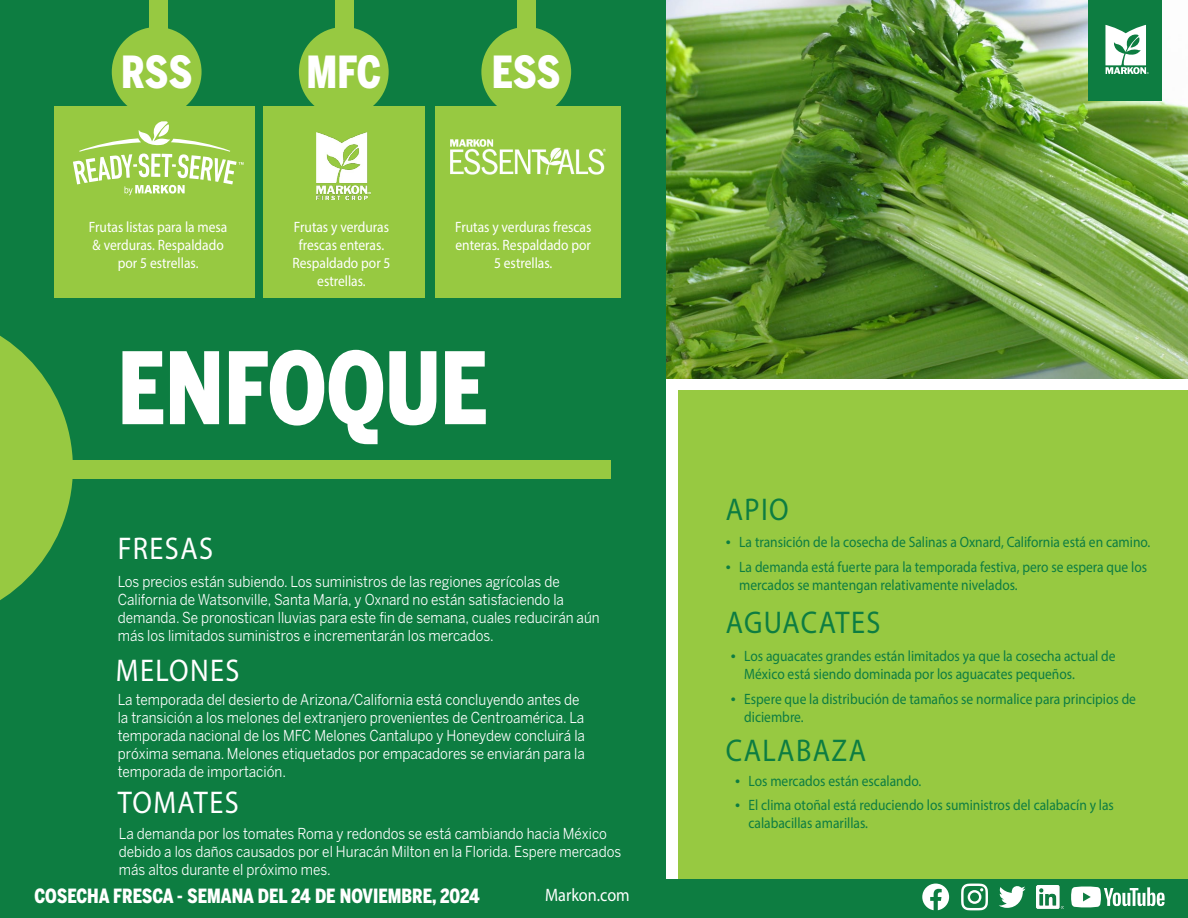
<style>
.page{position:relative;width:1188px;height:918px;background:#fff}
.page>*{position:absolute;margin:0;border:0;box-sizing:border-box;transform-origin:0 0}
.t1{font:900 98.7px "Benton Sans Cond";color:#fff;scale:.9 1}
.t2{font:900 43.95px "Benton Sans Cond";letter-spacing:-.01em;color:#fff;scale:.9 1}
.t3{font:31.5px "Myriad Pro";letter-spacing:.05em;color:#0d7d41;scale:.9 1}
.t4{font:31.5px "Myriad Pro";letter-spacing:.05em;color:#fff;scale:.9 1}
.t5{font:900 19.5px "Benton Sans Cond";color:#fff;scale:.9 1}
.t6{font:18px "Myriad Pro";color:#fff;scale:.9 1}
.t7{font:15px/18px "Benton Sans";color:#fff;scale:.9 1}
.t8{font:15px/18px "Myriad Pro";color:#0d7d41;scale:.9 1}
.t9{font:15px/18px "Myriad Pro";color:#fff;text-align:center;scale:.9 1}
.s1{font-size:18px}
</style>
<div class="page">
<img style="left:665px;top:0;width:523px;height:379px">
<div style="left:0;top:0;width:665px;height:918px;background:#0d7d41"></div>
<div style="left:1089px;top:0;width:73px;height:100px;background:#0d7d41"></div>
<svg style="left:0;top:335px;width:73px;height:265px"></svg>
<div style="left:0;top:461px;width:610px;height:18px;background:#97c941"></div>
<div style="left:678px;top:390px;width:510px;height:528px;background:#97c941"></div>
<div style="left:0;top:879px;width:1188px;height:39px;background:#0d7d41"></div>
<svg style="left:922px;top:884px;width:27px;height:26px"></svg>
<svg style="left:961px;top:884px;width:27px;height:26px"></svg>
<svg style="left:999px;top:886px;width:27px;height:22px"></svg>
<img style="left:1036px;top:886px;width:27px;height:22px">
<svg style="left:1071px;top:887px;width:94px;height:20px"></svg>
<svg style="left:1105px;top:25px;width:44px;height:48px"></svg>
<div style="left:149px;top:0;width:18px;height:39px;background:#97c941"></div>
<div style="left:335px;top:0;width:18px;height:39px;background:#97c941"></div>
<div style="left:517px;top:0;width:18px;height:39px;background:#97c941"></div>
<div style="left:112px;top:27px;width:90px;height:90px;background:#97c941;border-radius:50%"></div>
<div style="left:299px;top:27px;width:90px;height:90px;background:#97c941;border-radius:50%"></div>
<div style="left:481px;top:27px;width:90px;height:90px;background:#97c941;border-radius:50%"></div>
<div style="left:54px;top:106px;width:201px;height:191px;background:#97c941"></div>
<div style="left:263px;top:106px;width:162px;height:191px;background:#97c941"></div>
<div style="left:435px;top:106px;width:186px;height:191px;background:#97c941"></div>
<svg style="left:73px;top:121px;width:171px;height:74px"></svg>
<img style="left:317px;top:132px;width:54px;height:68px">
<img style="left:450px;top:140px;width:155px;height:35px">
<h2 class="t2" style="left:121px;top:46px;width:81px">RSS</h2>
<h2 class="t2" style="left:307px;top:46px;width:84px">MFC</h2>
<h2 class="t2" style="left:492px;top:46px;width:78px">ESS</h2>
<p class="t9" style="left:89px;top:218px;width:155px">Frutas listas para la mesa &amp; verduras. Respaldado por 5 estrellas.</p>
<p class="t9" style="left:292px;top:218px;width:111px">Frutas y verduras frescas enteras.<br>Respaldado por 5 estrellas.</p>
<p class="t9" style="left:455px;top:218px;width:153px">Frutas y verduras frescas enteras. Respaldado por<br>5 estrellas.</p>
<h1 class="t1" style="left:118px;top:330px;width:413px">ENFOQUE</h1>
<h3 class="t4" style="left:118px;top:529px;width:107px">FRESAS</h3>
<p class="t7" style="left:118px;top:573px;width:537px">Los precios están subiendo. Los suministros de las regiones agrícolas de California de Watsonville, Santa María, y Oxnard no están satisfaciendo la demanda. Se pronostican lluvias para este fin de semana, cuales reducirán aún más los limitados suministros e incrementarán los mercados.</p>
<h3 class="t4" style="left:116px;top:651px;width:139px">MELONES</h3>
<p class="t7" style="left:118px;top:690px;width:521px">La temporada del desierto de Arizona/California está concluyendo antes de la transición a los melones del extranjero provenientes de Centroamérica. La temporada nacional de los MFC Melones Cantalupo y Honeydew concluirá la próxima semana. Melones etiquetados por empacadores se enviarán para la temporada de importación.</p>
<h3 class="t4" style="left:118px;top:783px;width:136px">TOMATES</h3>
<p class="t7" style="left:119px;top:824px;width:560px">La demanda por los tomates Roma y redondos se está cambiando hacia México debido a los daños causados por el Huracán Milton en la Florida. Espere mercados más altos durante el próximo mes.</p>
<h3 class="t5" style="left:34px;top:884px;width:496px">COSECHA FRESCA - SEMANA DEL 24 DE NOVIEMBRE, 2024</h3>
<p class="t6" style="left:545px;top:884px;width:96px">Markon.com</p>
<h3 class="t3" style="left:726px;top:490px;width:71px">APIO</h3>
<p class="t8" style="left:726px;top:533px;width:473px"><span class="s1">•</span> La transición de la cosecha de Salinas a Oxnard, California está en camino.</p>
<p class="t8" style="left:739px;top:557px;width:455px;text-indent:-14px"><span class="s1">•</span> La demanda está fuerte para la temporada festiva, pero se espera que los mercados se mantengan relativamente nivelados.</p>
<h3 class="t3" style="left:726px;top:603px;width:173px">AGUACATES</h3>
<p class="t8" style="left:744px;top:647px;width:414px;text-indent:-14px"><span class="s1">•</span> Los aguacates grandes están limitados ya que la cosecha actual de<br>México está siendo dominada por los aguacates pequeños.</p>
<p class="t8" style="left:744px;top:689px;width:437px;text-indent:-14px"><span class="s1">•</span> Espere que la distribución de tamaños se normalice para principios de diciembre.</p>
<h3 class="t3" style="left:726px;top:731px;width:157px">CALABAZA</h3>
<p class="t8" style="left:735px;top:771px;width:208px"><span class="s1">•</span> Los mercados están escalando.</p>
<p class="t8" style="left:749px;top:796px;width:408px;text-indent:-14px"><span class="s1">•</span> El clima otoñal está reduciendo los suministros del calabacín y las calabacillas amarillas.</p>
</div>
